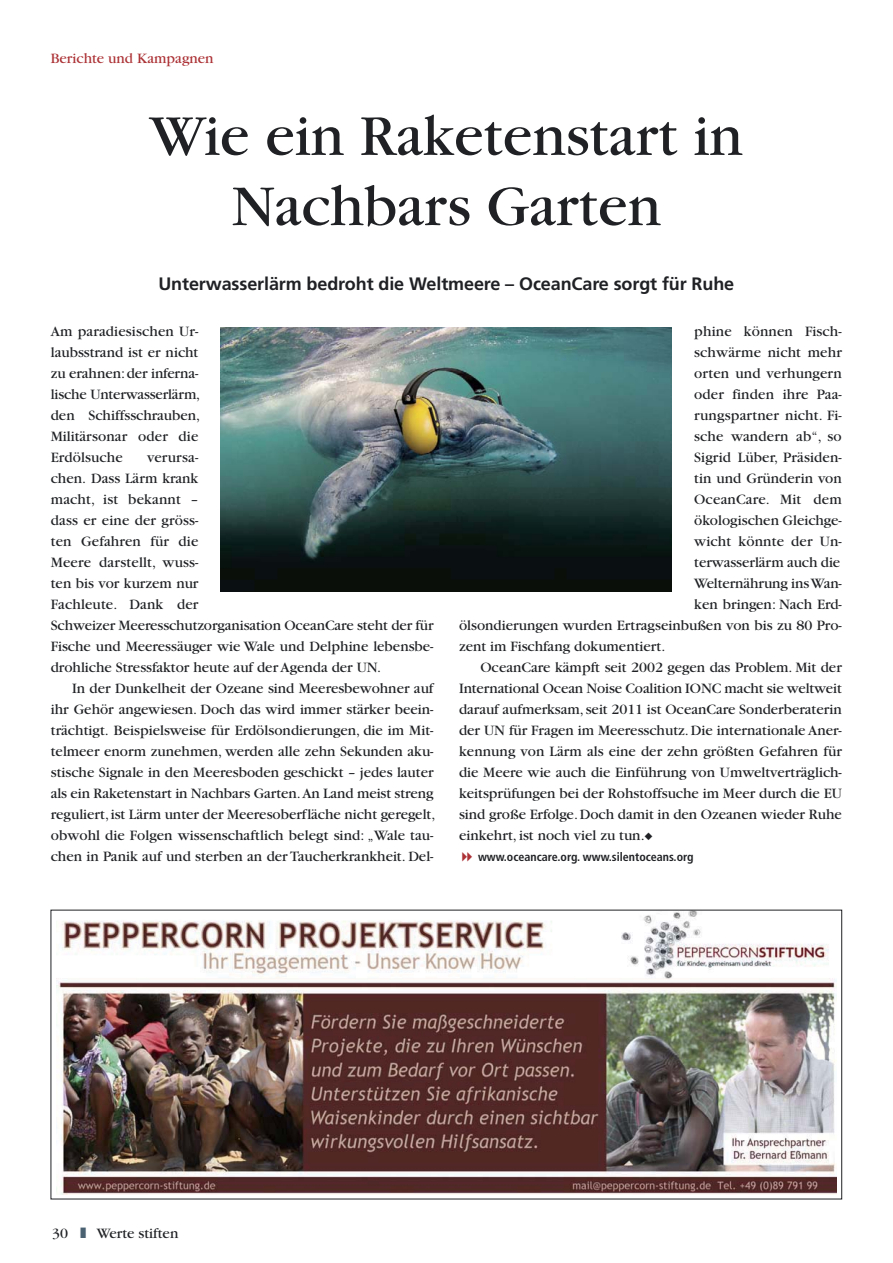
<style>
.page{position:relative;width:893px;height:1263px;background:#fff}
.page>*{position:absolute;margin:0;border:0;box-sizing:border-box;transform-origin:0 0}
.t1{font:60px/70.2px "Garamond";color:#1f2124;text-align:center}
.t2{font:700 18px "Frutiger";letter-spacing:-.005em;color:#1f2124}
.t3{font:15px/21px "Garamond";color:#1f2124}
.t4{font:15px "Garamond";color:#ac3236}
.t5{font:700 condensed 12px "Frutiger";color:#1f2124}
.s1{color:#4a6172}
</style>
<div class="page">
<img style="left:221px;top:327px;width:451px;height:264px">
<img style="left:56px;top:912px;width:780px;height:282px">
<p class="t4" style="left:51px;top:53px;width:164px">Berichte und Kampagnen</p>
<h1 class="t1" style="left:150px;top:106px;width:595px">Wie ein Raketenstart in<br>Nachbars Garten</h1>
<p class="t2" style="left:158px;top:276px;width:577px">Unterwasserlärm bedroht die Weltmeere – OceanCare sorgt für Ruhe</p>
<p class="t3" style="left:51px;top:322px;width:151px">Am paradiesischen Ur&shy;laubsstrand ist er nicht zu erahnen: der inferna&shy;lische Unterwasserlärm, den Schiffsschrauben,<br>Militärsonar oder die<br>Erdölsuche</p>
<p class="t3" style="left:51px;top:448px;width:384px;text-indent:96px">verursa-<br>chen. Dass Lärm krank<br>macht, ist bekannt –<br>dass er eine der gröss-<br>ten Gefahren für die<br>Meere darstellt, wuss-<br>ten bis vor kurzem nur<br>Fachleute. Dank der<br>Schweizer Meeresschutzorganisation OceanCare steht der für<br>Fische und Meeressäuger wie Wale und Delphine lebensbe&shy;drohliche Stressfaktor heute auf der Agenda der UN.</p>
<p class="t3" style="left:51px;top:679px;width:386px;text-indent:21px">In der Dunkelheit der Ozeane sind Meeresbewohner auf ihr Gehör angewiesen. Doch das wird immer stärker beein&shy;trächtigt. Beispielsweise für Erdölsondierungen, die im Mit&shy;telmeer enorm zunehmen, werden alle zehn Sekunden aku&shy;stische Signale in den Meeresboden geschickt – jedes lauter als ein Raketenstart in Nachbars Garten.An Land meist streng reguliert, ist Lärm unter der Meeresoberfläche nicht geregelt, obwohl die Folgen wissenschaftlich belegt sind: „Wale tau&shy;chen in Panik auf und sterben an der Taucherkrankheit. Del-</p>
<p class="t3" style="left:694px;top:322px;width:149px">phine können Fisch-</p>
<p class="t3" style="left:694px;top:343px;width:149px">schwärme nicht mehr</p>
<p class="t3" style="left:694px;top:364px;width:149px">orten und verhungern</p>
<p class="t3" style="left:694px;top:385px;width:149px">oder finden ihre Paa-</p>
<p class="t3" style="left:694px;top:406px;width:149px">rungspartner nicht. Fi-</p>
<p class="t3" style="left:694px;top:427px;width:149px">sche wandern ab“, so</p>
<p class="t3" style="left:694px;top:448px;width:149px">Sigrid Lüber, Präsiden-</p>
<p class="t3" style="left:694px;top:469px;width:149px">tin und Gründerin von</p>
<p class="t3" style="left:694px;top:490px;width:149px">OceanCare. Mit dem</p>
<p class="t3" style="left:694px;top:511px;width:149px">ökologischen Gleichge-</p>
<p class="t3" style="left:694px;top:532px;width:149px">wicht könnte der Un-</p>
<p class="t3" style="left:694px;top:553px;width:148px">terwasserlärm auch die</p>
<p class="t3" style="left:694px;top:574px;width:149px">Welternährung ins Wan-</p>
<p class="t3" style="left:694px;top:595px;width:149px">ken bringen: Nach Erd-</p>
<p class="t3" style="left:459px;top:616px;width:384px">ölsondierungen wurden Ertragseinbußen von bis zu 80 Pro-</p>
<p class="t3" style="left:459px;top:637px;width:208px">zent im Fischfang dokumentiert.</p>
<p class="t3" style="left:480px;top:658px;width:363px">OceanCare kämpft seit 2002 gegen das Problem. Mit der</p>
<p class="t3" style="left:459px;top:679px;width:384px">International Ocean Noise Coalition IONC macht sie weltweit</p>
<p class="t3" style="left:459px;top:700px;width:384px">darauf aufmerksam, seit 2011 ist OceanCare Sonderberaterin</p>
<p class="t3" style="left:459px;top:721px;width:384px">der UN für Fragen im Meeresschutz. Die internationale Aner-</p>
<p class="t3" style="left:459px;top:742px;width:384px">kennung von Lärm als eine der zehn größten Gefahren für</p>
<p class="t3" style="left:459px;top:763px;width:384px">die Meere wie auch die Einführung von Umweltverträglich-</p>
<p class="t3" style="left:459px;top:784px;width:384px">keitsprüfungen bei der Rohstoffsuche im Meer durch die EU</p>
<p class="t3" style="left:459px;top:805px;width:384px">sind große Erfolge. Doch damit in den Ozeanen wieder Ruhe</p>
<p class="t3" style="left:459px;top:826px;width:195px">einkehrt, ist noch viel zu tun.◆</p>
<p class="t5" style="left:478px;top:852px;width:217px">www.oceancare.org. www.silentoceans.org</p>
<p class="t3" style="left:52px;top:1224px;width:128px">30 <span class="s1">❚</span> Werte stiften</p>
</div>
